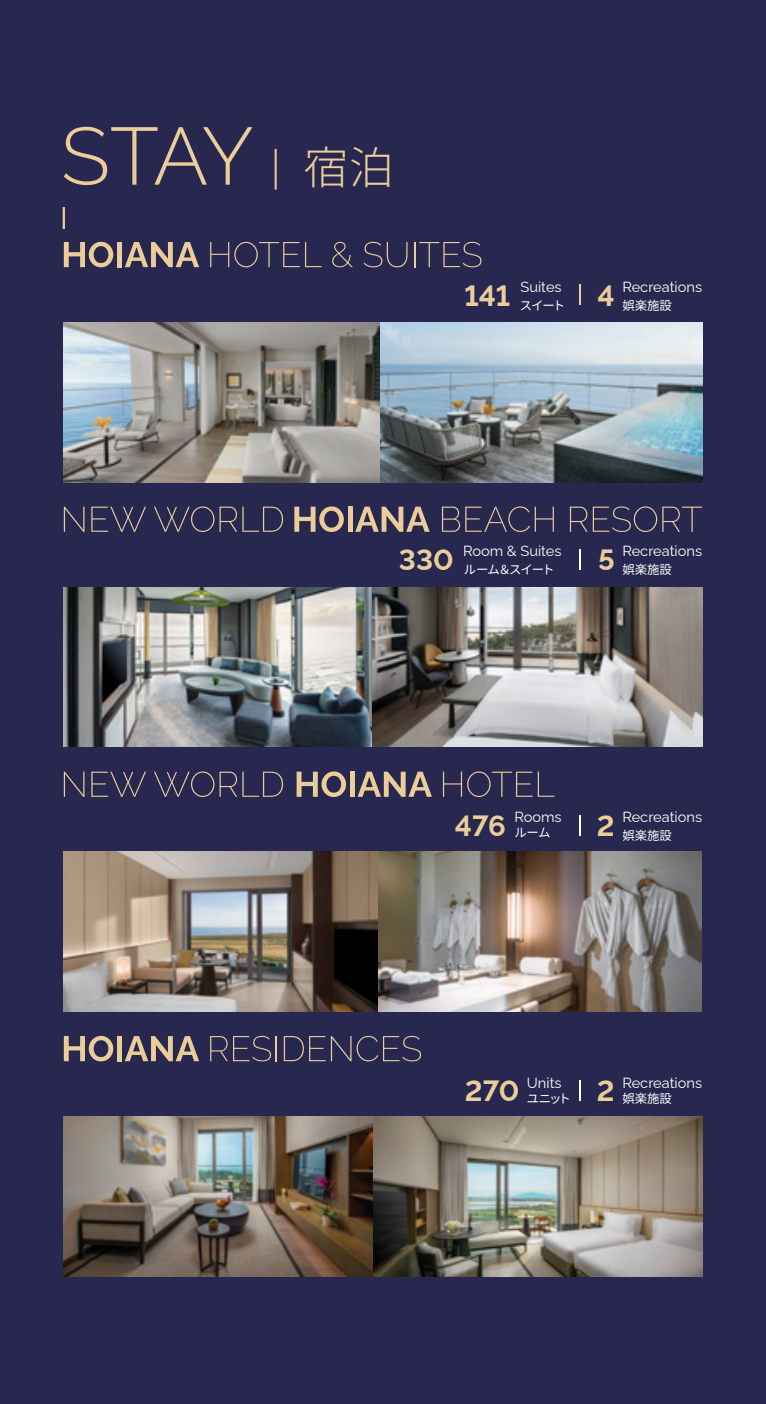
<style>
.page{position:relative;width:766px;height:1404px;background:#fff}
.page>*{position:absolute;margin:0;border:0;box-sizing:border-box;transform-origin:0 0}
.t1{font:300 45px "Noto Sans JP";color:#eacd99}
.t2{font:700 29.25px "Raleway";color:#eacd99}
.t3{font:14.62px "Raleway";color:#fff}
.t4{font:12.38px "Noto Sans JP";letter-spacing:-.025em;color:#fff}
.s1{font-family:"Raleway"}
</style>
<div class="page">
<svg style="left:765px;top:0;width:1px;height:1403px"></svg>
<div style="left:0;top:0;width:765px;height:1403px;background:#27274f"></div>
<svg style="left:64px;top:127px;width:188px;height:58px"></svg>
<hr style="left:63px;top:207px;width:2px;height:22px;background:#eacd99">
<img style="left:64px;top:322px;width:638px;height:160px">
<svg style="left:64px;top:242px;width:49px;height:25px"></svg>
<div style="left:117px;top:242px;width:5px;height:25px;background:#eacd99"></div>
<svg style="left:125px;top:242px;width:74px;height:25px"></svg>
<svg style="left:210px;top:242px;width:111px;height:25px"></svg>
<svg style="left:332px;top:242px;width:21px;height:25px"></svg>
<svg style="left:363px;top:242px;width:44px;height:25px"></svg>
<svg style="left:414px;top:242px;width:67px;height:25px"></svg>
<svg style="left:579px;top:284px;width:1px;height:20px"></svg>
<img style="left:64px;top:1116px;width:310px;height:160px">
<img style="left:374px;top:1116px;width:328px;height:160px">
<svg style="left:64px;top:1035px;width:49px;height:26px"></svg>
<div style="left:117px;top:1035px;width:5px;height:26px;background:#eacd99"></div>
<svg style="left:125px;top:1036px;width:74px;height:25px"></svg>
<svg style="left:210px;top:1035px;width:67px;height:26px"></svg>
<svg style="left:284px;top:1036px;width:41px;height:25px"></svg>
<svg style="left:331px;top:1035px;width:90px;height:26px"></svg>
<svg style="left:579px;top:1080px;width:1px;height:20px"></svg>
<img style="left:64px;top:851px;width:314px;height:160px">
<img style="left:378px;top:851px;width:323px;height:160px">
<svg style="left:64px;top:771px;width:20px;height:25px"></svg>
<svg style="left:91px;top:771px;width:55px;height:25px"></svg>
<svg style="left:154px;top:771px;width:129px;height:26px"></svg>
<svg style="left:296px;top:771px;width:50px;height:26px"></svg>
<hr style="left:350px;top:771px;width:4px;height:25px;background:#eacd99">
<svg style="left:358px;top:771px;width:74px;height:25px"></svg>
<svg style="left:443px;top:771px;width:111px;height:26px"></svg>
<svg style="left:579px;top:815px;width:1px;height:20px"></svg>
<img style="left:64px;top:587px;width:308px;height:159px">
<img style="left:372px;top:587px;width:330px;height:159px">
<svg style="left:64px;top:506px;width:20px;height:25px"></svg>
<svg style="left:91px;top:506px;width:55px;height:25px"></svg>
<svg style="left:154px;top:506px;width:129px;height:26px"></svg>
<svg style="left:294px;top:506px;width:50px;height:26px"></svg>
<div style="left:347px;top:506px;width:5px;height:25px;background:#eacd99"></div>
<svg style="left:355px;top:506px;width:74px;height:25px"></svg>
<svg style="left:442px;top:506px;width:111px;height:26px"></svg>
<svg style="left:569px;top:506px;width:133px;height:26px"></svg>
<svg style="left:579px;top:549px;width:1px;height:20px"></svg>
<h1 class="t1" style="left:271px;top:142px;width:125px"><span class="s1">|</span> 宿泊</h1>
<h2 class="t2" style="left:464px;top:272px;width:47px">141</h2>
<p class="t3" style="left:520px;top:275px;width:43px">Suites</p>
<h2 class="t2" style="left:597px;top:272px;width:19px">4</h2>
<p class="t4" style="left:519px;top:298px;width:47px">スイート</p>
<p class="t3" style="left:622px;top:275px;width:81px">Recreations</p>
<p class="t4" style="left:622px;top:298px;width:51px">娯楽施設</p>
<h2 class="t2" style="left:399px;top:536px;width:56px">330</h2>
<p class="t3" style="left:463px;top:539px;width:100px">Room &amp; Suites</p>
<h2 class="t2" style="left:598px;top:536px;width:18px">5</h2>
<p class="t4" style="left:464px;top:562px;width:92px">ルーム＆スイート</p>
<p class="t3" style="left:622px;top:539px;width:81px">Recreations</p>
<p class="t4" style="left:622px;top:562px;width:51px">娯楽施設</p>
<h2 class="t2" style="left:455px;top:801px;width:53px">476</h2>
<p class="t3" style="left:514px;top:805px;width:49px">Rooms</p>
<h2 class="t2" style="left:596px;top:801px;width:19px">2</h2>
<p class="t4" style="left:514px;top:825px;width:37px">ルーム</p>
<p class="t3" style="left:622px;top:805px;width:81px">Recreations</p>
<p class="t4" style="left:622px;top:828px;width:51px">娯楽施設</p>
<h2 class="t2" style="left:465px;top:1067px;width:56px">270</h2>
<p class="t3" style="left:527px;top:1070px;width:36px">Units</p>
<h2 class="t2" style="left:596px;top:1067px;width:19px">2</h2>
<p class="t4" style="left:526px;top:1091px;width:45px">ユニット</p>
<p class="t3" style="left:622px;top:1070px;width:81px">Recreations</p>
<p class="t4" style="left:622px;top:1091px;width:51px">娯楽施設</p>
</div>
